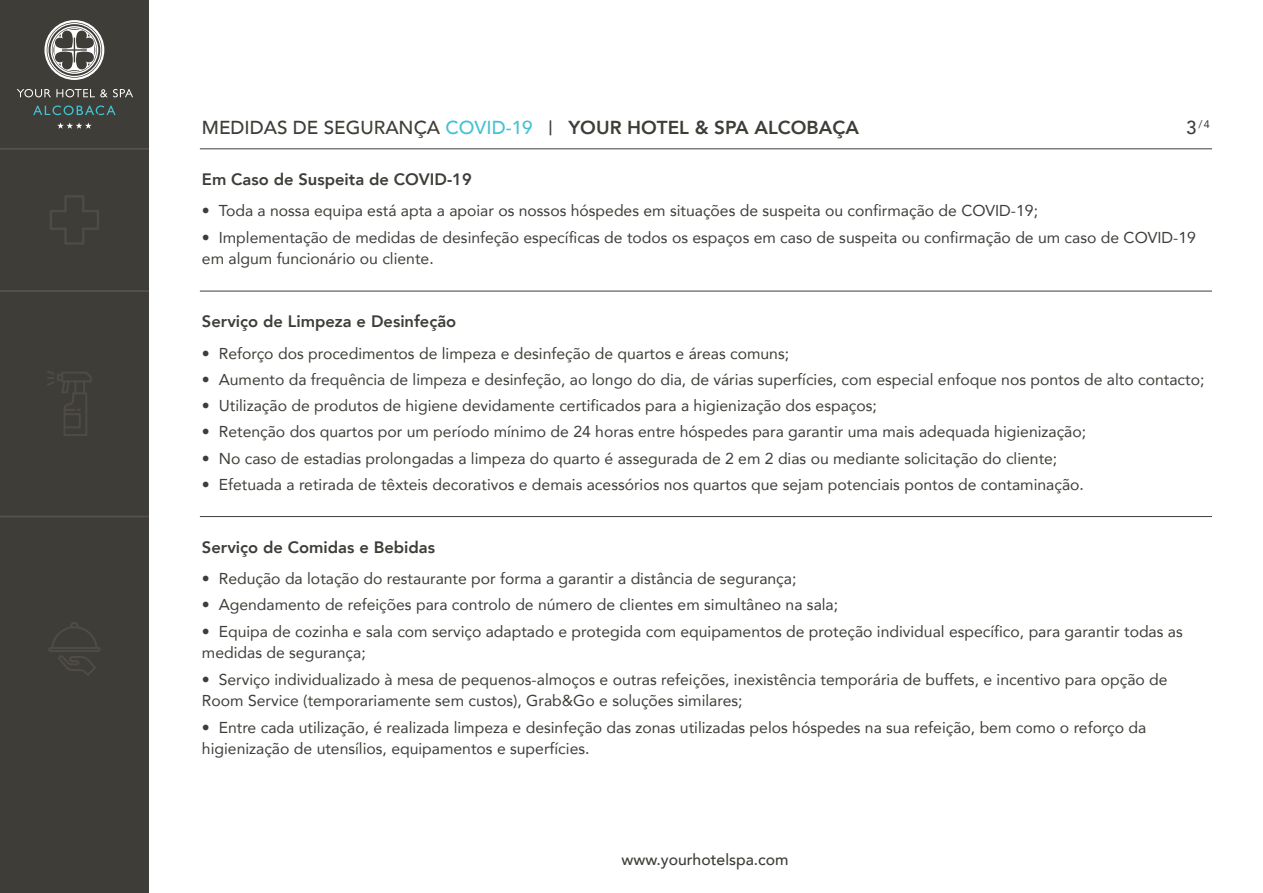
<style>
.page{position:relative;width:1263px;height:893px;background:#fff}
.page>*{position:absolute;margin:0;border:0;box-sizing:border-box;transform-origin:0 0}
.t1{font:800 18.75px "Avenir";color:#3f3d38}
.t2{font:800 16.5px "Avenir";color:#3f3d38}
.t3{font:15.75px/21.8px "Avenir";color:#3f3d38}
.t4{font:500 15.75px "Avenir";color:#3f3d38}
.t5{font:10.95px "Avenir";color:#3f3d38}
.s1{font-weight:500}
.s2{font-weight:500;color:#44c2d3}
.s3{font-weight:500;font-size:19.5px}
.s4{font-weight:500;font-size:18.75px}
</style>
<div class="page">
<div style="left:0;top:0;width:149px;height:893px;background:#3f3d38"></div>
<hr style="left:200px;top:148px;width:1012px;height:1px;background:#3f3d38">
<svg style="left:44px;top:20px;width:60px;height:60px"></svg>
<svg style="left:17px;top:89px;width:116px;height:8px"></svg>
<svg style="left:33px;top:106px;width:83px;height:9px"></svg>
<svg style="left:57px;top:122px;width:35px;height:7px"></svg>
<hr style="left:0;top:516px;width:149px;height:1px;background:#53514a">
<hr style="left:0;top:290px;width:149px;height:2px;background:#53514a">
<hr style="left:0;top:148px;width:149px;height:2px;background:#53514a">
<hr style="left:200px;top:291px;width:1012px;height:1px;background:#3f3d38">
<hr style="left:200px;top:516px;width:1012px;height:1px;background:#3f3d38">
<svg style="left:47px;top:371px;width:44px;height:65px"></svg>
<svg style="left:50px;top:195px;width:49px;height:49px"></svg>
<svg style="left:48px;top:622px;width:52px;height:53px"></svg>
<p class="t1" style="left:202px;top:113px;width:658px"><span class="s1">MEDIDAS DE SEGURANÇA</span> <span class="s2">COVID-19</span> <span class="s3">|</span> YOUR HOTEL &amp; SPA ALCOBAÇA</p>
<p class="t5" style="left:1186px;top:115px;width:25px"><span class="s4">3</span>/4</p>
<p class="t2" style="left:202px;top:166px;width:271px">Em Caso de Suspeita de COVID-19</p>
<p class="t3" style="left:202px;top:200px;width:838px">• Toda a nossa equipa está apta a apoiar os nossos hóspedes em situações de suspeita ou confirmação de COVID-19;</p>
<p class="t3" style="left:202px;top:226px;width:995px">• Implementação de medidas de desinfeção específicas de todos os espaços em caso de suspeita ou confirmação de um caso de COVID-19 em algum funcionário ou cliente.</p>
<p class="t2" style="left:202px;top:309px;width:256px">Serviço de Limpeza e Desinfeção</p>
<p class="t3" style="left:202px;top:342px;width:589px">• Reforço dos procedimentos de limpeza e desinfeção de quartos e áreas comuns;</p>
<p class="t3" style="left:202px;top:368px;width:1004px">• Aumento da frequência de limpeza e desinfeção, ao longo do dia, de várias superfícies, com especial enfoque nos pontos de alto contacto;</p>
<p class="t3" style="left:202px;top:394px;width:676px">• Utilização de produtos de higiene devidamente certificados para a higienização dos espaços;</p>
<p class="t3" style="left:202px;top:421px;width:886px">• Retenção dos quartos por um período mínimo de 24 horas entre hóspedes para garantir uma mais adequada higienização;</p>
<p class="t3" style="left:202px;top:447px;width:857px">• No caso de estadias prolongadas a limpeza do quarto é assegurada de 2 em 2 dias ou mediante solicitação do cliente;</p>
<p class="t3" style="left:202px;top:473px;width:883px">• Efetuada a retirada de têxteis decorativos e demais acessórios nos quartos que sejam potenciais pontos de contaminação.</p>
<p class="t2" style="left:202px;top:534px;width:235px">Serviço de Comidas e Bebidas</p>
<p class="t3" style="left:202px;top:567px;width:596px">• Redução da lotação do restaurante por forma a garantir a distância de segurança;</p>
<p class="t3" style="left:202px;top:594px;width:638px">• Agendamento de refeições para controlo de número de clientes em simultâneo na sala;</p>
<p class="t3" style="left:202px;top:620px;width:982px">• Equipa de cozinha e sala com serviço adaptado e protegida com equipamentos de proteção individual específico, para garantir todas as medidas de segurança;</p>
<p class="t3" style="left:202px;top:668px;width:967px">• Serviço individualizado à mesa de pequenos-almoços e outras refeições, inexistência temporária de buffets, e incentivo para opção de<br>Room Service (temporariamente sem custos), Grab&amp;Go e soluções similares;</p>
<p class="t3" style="left:202px;top:716px;width:946px">• Entre cada utilização, é realizada limpeza e desinfeção das zonas utilizadas pelos hóspedes na sua refeição, bem como o reforço da higienização de utensílios, equipamentos e superfícies.</p>
<p class="t4" style="left:621px;top:846px;width:169px">www.yourhotelspa.com</p>
</div>
